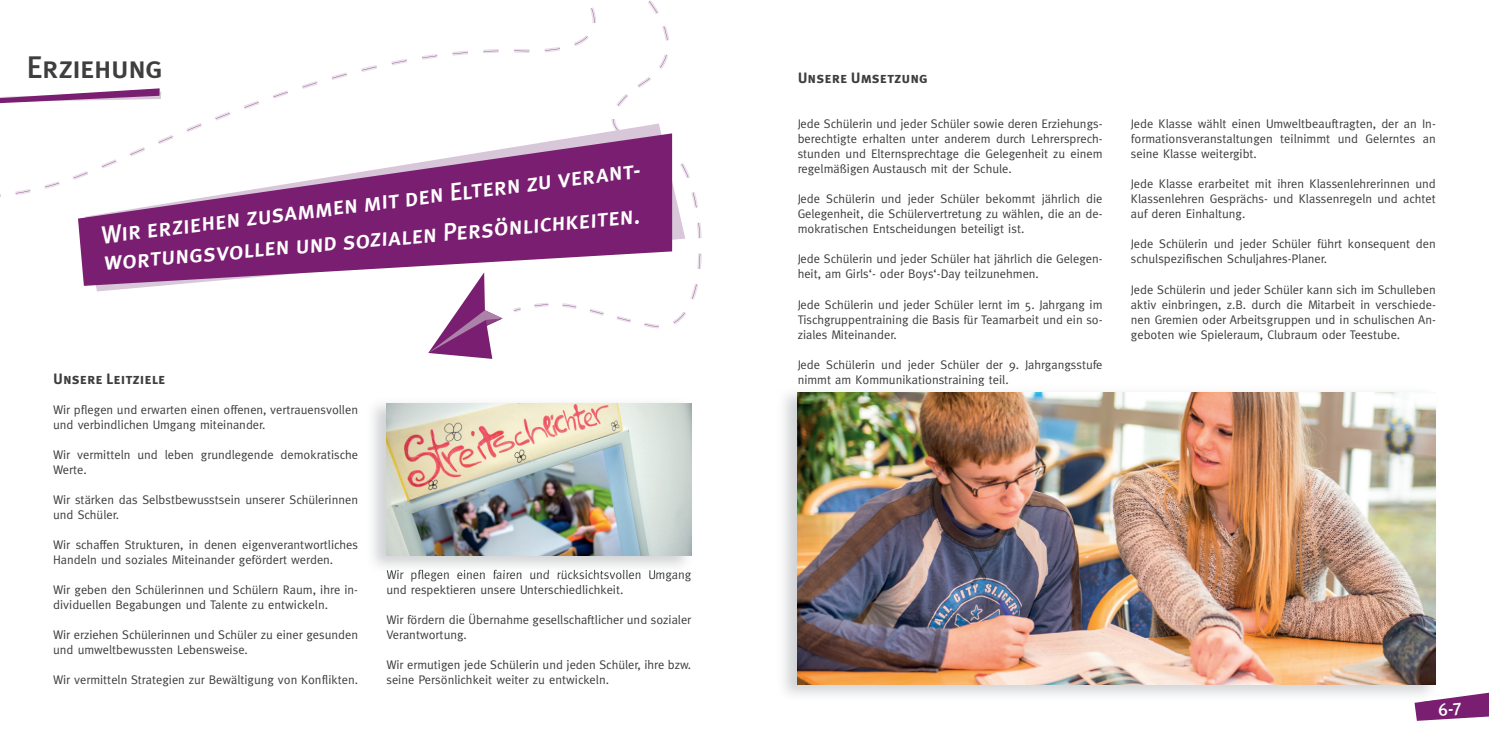
<style>
.page{position:relative;width:1489px;height:745px;background:#fff}
.page>*{position:absolute;margin:0;border:0;box-sizing:border-box;transform-origin:0 0}
.t1{font:31.25px "Meta Plus Medium Caps";letter-spacing:-.035em;color:#3e3e3f}
.t2{font:25px "Meta Plus Medium Caps";color:#fff}
.t3{font:15px "Meta Plus Bold Caps";color:#3e3e3f}
.t4{font:12.5px/15px "Meta";color:#3e3e3f}
</style>
<div class="page">
<svg style="left:673px;top:167px;width:29px;height:157px"></svg>
<svg style="left:0;top:0;width:669px;height:326px"></svg>
<svg style="left:0;top:88px;width:161px;height:20px"></svg>
<svg style="left:85px;top:123px;width:600px;height:168px"></svg>
<svg style="left:78px;top:133px;width:594px;height:153px;fill:#791e70"></svg>
<img style="left:372px;top:403px;width:320px;height:168px">
<img style="left:387px;top:569px;width:304px;height:4px">
<img style="left:386px;top:403px;width:305px;height:152px">
<img style="left:783px;top:393px;width:653px;height:302px">
<img style="left:797px;top:392px;width:638px;height:292px">
<svg style="left:428px;top:272px;width:74px;height:86px"></svg>
<svg style="left:1414px;top:684px;width:74px;height:36px"></svg>
<h1 class="t1" style="left:27px;top:49px;width:138px">Erziehung</h1>
<h2 class="t2" style="left:99px;top:220px;width:549px;rotate:-7deg">Wir erziehen zusammen mit den Eltern zu verant-</h2>
<h2 class="t2" style="left:102px;top:247px;width:540px;rotate:-5deg">wortungsvollen und sozialen Persönlichkeiten.</h2>
<p class="t3" style="left:53px;top:369px;width:114px">Unsere Leitziele</p>
<p class="t4" style="left:53px;top:401px;width:306px">Wir pflegen und erwarten einen offenen, vertrauensvollen und verbindlichen Umgang miteinander.</p>
<p class="t4" style="left:53px;top:446px;width:306px">Wir vermitteln und leben grundlegende demokratische<br>Werte.</p>
<p class="t4" style="left:53px;top:491px;width:306px">Wir stärken das Selbstbewusstsein unserer Schülerinnen und Schüler.</p>
<p class="t4" style="left:53px;top:536px;width:306px">Wir schaffen Strukturen, in denen eigenverantwortliches<br>Handeln und soziales Miteinander gefördert werden.</p>
<p class="t4" style="left:53px;top:581px;width:306px">Wir geben den Schülerinnen und Schülern Raum, ihre in&shy;dividuellen Begabungen und Talente zu entwickeln.</p>
<p class="t4" style="left:53px;top:626px;width:306px">Wir erziehen Schülerinnen und Schüler zu einer gesunden und umweltbewussten Lebensweise.</p>
<p class="t4" style="left:53px;top:671px;width:306px">Wir vermitteln Strategien zur Bewältigung von Konflikten.</p>
<p class="t4" style="left:386px;top:566px;width:306px">Wir pflegen einen fairen und rücksichtsvollen Umgang und respektieren unsere Unterschiedlichkeit.</p>
<p class="t4" style="left:386px;top:611px;width:306px">Wir fördern die Übernahme gesellschaftlicher und sozialer<br>Verantwortung.</p>
<p class="t4" style="left:386px;top:656px;width:306px">Wir ermutigen jede Schülerin und jeden Schüler, ihre bzw. seine Persönlichkeit weiter zu entwickeln.</p>
<p class="t3" style="left:797px;top:69px;width:132px">Unsere Umsetzung</p>
<p class="t4" style="left:797px;top:116px;width:306px;text-align:justify">Jede Schülerin und jeder Schüler sowie deren Erziehungs&shy;berechtigte erhalten unter anderem durch Lehrersprech&shy;stunden und Elternsprechtage die Gelegenheit zu einem regelmäßigen Austausch mit der Schule.</p>
<p class="t4" style="left:797px;top:191px;width:306px;text-align:justify">Jede Schülerin und jeder Schüler bekommt jährlich die Gelegenheit, die Schülervertretung zu wählen, die an de&shy;mokratischen Entscheidungen beteiligt ist.</p>
<p class="t4" style="left:797px;top:251px;width:306px">Jede Schülerin und jeder Schüler hat jährlich die Gelegen&shy;heit, am Girls‘- oder Boys‘-Day teilzunehmen.</p>
<p class="t4" style="left:797px;top:296px;width:306px;text-align:justify">Jede Schülerin und jeder Schüler lernt im 5. Jahrgang im Tischgruppentraining die Basis für Teamarbeit und ein so&shy;ziales Miteinander.</p>
<p class="t4" style="left:797px;top:356px;width:306px">Jede Schülerin und jeder Schüler der 9. Jahrgangsstufe nimmt am Kommunikationstraining teil.</p>
<p class="t4" style="left:1130px;top:116px;width:306px;text-align:justify">Jede Klasse wählt einen Umweltbeauftragten, der an In&shy;formationsveranstaltungen teilnimmt und Gelerntes an seine Klasse weitergibt.</p>
<p class="t4" style="left:1130px;top:176px;width:306px;text-align:justify">Jede Klasse erarbeitet mit ihren Klassenlehrerinnen und Klassenlehren Gesprächs- und Klassenregeln und achtet auf deren Einhaltung.</p>
<p class="t4" style="left:1130px;top:236px;width:306px">Jede Schülerin und jeder Schüler führt konsequent den schulspezifischen Schuljahres-Planer.</p>
<p class="t4" style="left:1130px;top:281px;width:306px;text-align:justify">Jede Schülerin und jeder Schüler kann sich im Schulleben aktiv einbringen, z.B. durch die Mitarbeit in verschiede&shy;nen Gremien oder Arbeitsgruppen und in schulischen An&shy;geboten wie Spieleraum, Clubraum oder Teestube.</p>
</div>
